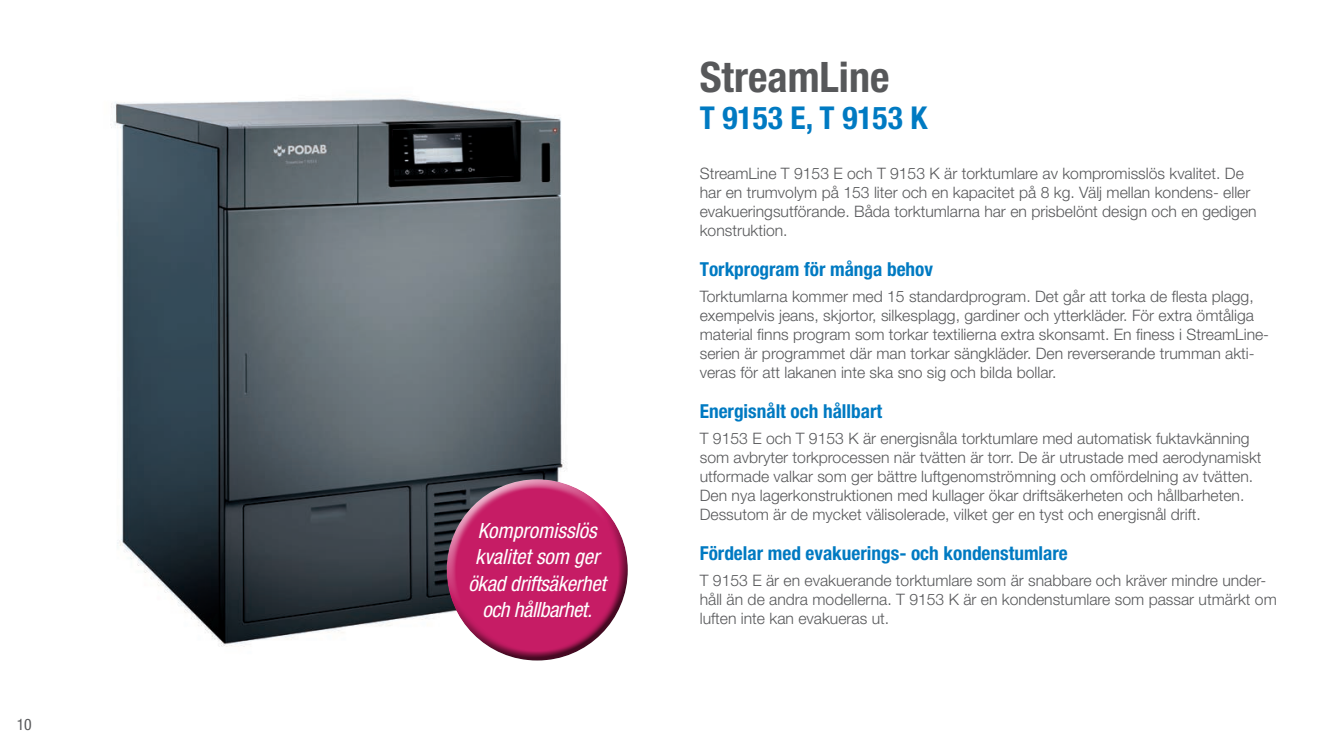
<style>
.page{position:relative;width:1340px;height:745px;background:#fff}
.page>*{position:absolute;margin:0;border:0;box-sizing:border-box;transform-origin:0 0}
.t1{font:700 condensed 42px "Helvetica Neue LT";color:#57585a}
.t2{font:700 condensed 31.5px "Helvetica Neue LT";color:#007ac2}
.t3{font:italic condensed 21px/26.2px "Helvetica Neue LT Std";letter-spacing:-.01em;color:#fff;text-align:center}
.t4{font:700 condensed 19.25px "Helvetica Neue LT";color:#007ac2}
.t5{font:300 15.75px/18.9px "Helvetica Neue LT Std";color:#57585a}
.t6{font:condensed 15.75px "Helvetica Neue LT";color:#57585a}
</style>
<div class="page">
<img style="left:111px;top:98px;width:456px;height:549px">
<div style="left:446px;top:477px;width:176px;height:141px;background:#fff;opacity:.75"></div>
<div style="left:448px;top:507px;width:181px;height:154px;background:#231f20;opacity:.75"></div>
<p class="t6" style="left:17px;top:715px;width:17px">10</p>
<h3 class="t3" style="left:468px;top:517px;width:139px">Kompromisslös kvalitet som ger ökad driftsäkerhet och hållbarhet.</h3>
<h1 class="t1" style="left:699px;top:52px;width:191px">StreamLine</h1>
<h2 class="t2" style="left:699px;top:99px;width:229px">T 9153 E, T 9153 K</h2>
<p class="t5" style="left:699px;top:163px;width:558px">StreamLine T 9153 E och T 9153 K är torktumlare av kompromisslös kvalitet. De har en trumvolym på 153 liter och en kapacitet på 8 kg. Välj mellan kondens- eller evakueringsutförande. Båda torktumlarna har en prisbelönt design och en gedigen konstruktion.</p>
<p class="t4" style="left:699px;top:257px;width:235px">Torkprogram för många behov</p>
<p class="t5" style="left:699px;top:286px;width:571px">Torktumlarna kommer med 15 standardprogram. Det går att torka de flesta plagg, exempelvis jeans, skjortor, silkesplagg, gardiner och ytterkläder. För extra ömtåliga material finns program som torkar textilierna extra skonsamt. En finess i StreamLine&shy;serien är programmet där man torkar sängkläder. Den reverserande trumman akti&shy;veras för att lakanen inte ska sno sig och bilda bollar.</p>
<p class="t4" style="left:699px;top:399px;width:184px">Energisnålt och hållbart</p>
<p class="t5" style="left:699px;top:428px;width:563px">T 9153 E och T 9153 K är energisnåla torktumlare med automatisk fuktavkänning som avbryter torkprocessen när tvätten är torr. De är utrustade med aerodynamiskt utformade valkar som ger bättre luftgenomströmning och omfördelning av tvätten.<br>Den nya lagerkonstruktionen med kullager ökar driftsäkerheten och hållbarheten.<br>Dessutom är de mycket välisolerade, vilket ger en tyst och energisnål drift.</p>
<p class="t4" style="left:699px;top:540px;width:369px">Fördelar med evakuerings- och kondenstumlare</p>
<p class="t5" style="left:699px;top:570px;width:578px">T 9153 E är en evakuerande torktumlare som är snabbare och kräver mindre under&shy;håll än de andra modellerna. T 9153 K är en kondenstumlare som passar utmärkt om luften inte kan evakueras ut.</p>
</div>
